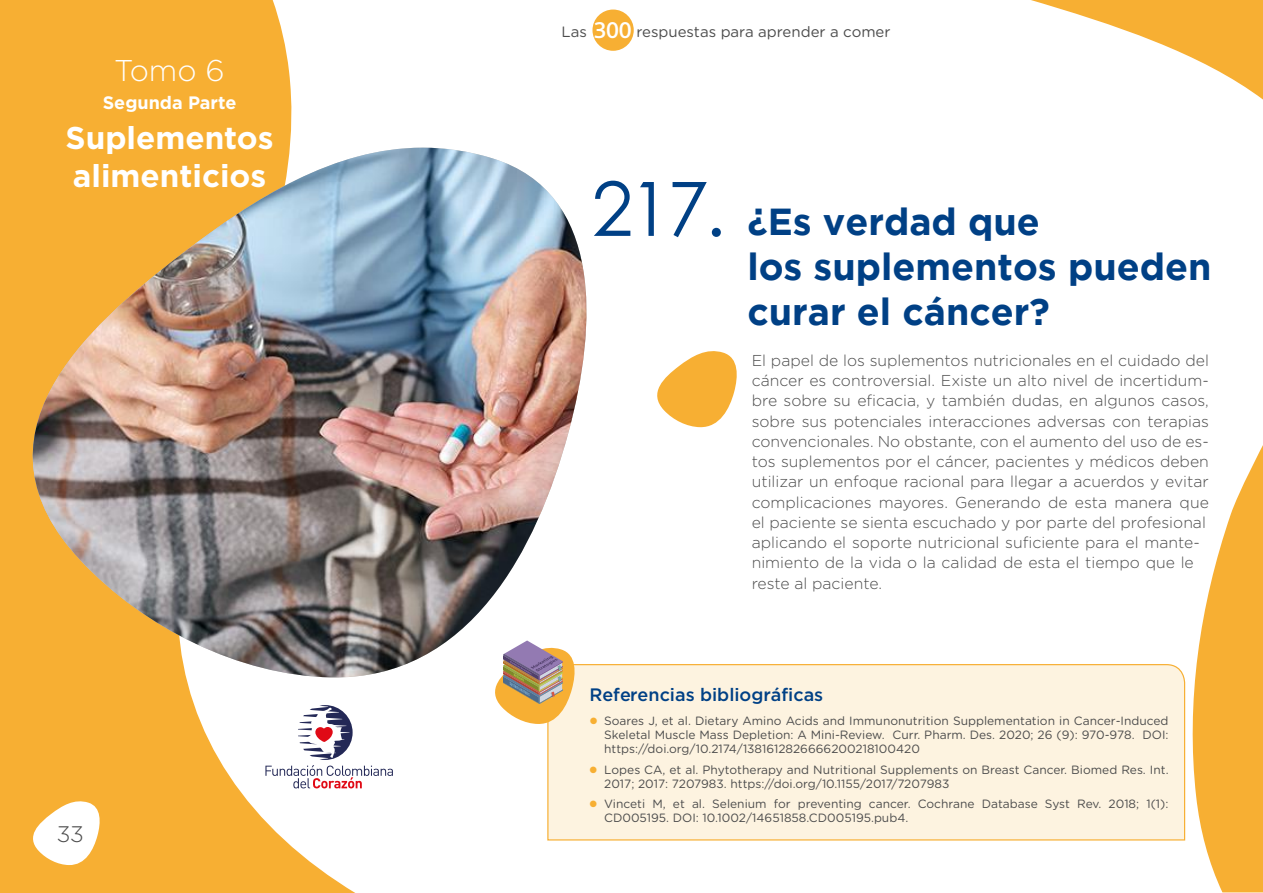
<style>
.page{position:relative;width:1263px;height:893px;background:#fff}
.page>*{position:absolute;margin:0;border:0;box-sizing:border-box;transform-origin:0 0}
.t1{font:75px "Century Gothic";color:#004085}
.t2{font:700 37.5px/45px "Gotham";color:#004085}
.t3{font:700 31.5px/37.5px "Gotham";color:#fff}
.t4{font:300 30px "Gotham";color:#fff}
.t5{font:500 24px "Bliss Pro";color:#fff}
.t6{font:300 22.5px "Gotham Rounded";color:#4c4c4c}
.t7{font:500 18px "Gotham";color:#004085}
.t8{font:700 18px "Gotham";color:#fff}
.t9{font:300 15.75px/20.2px "Gotham Rounded";color:#4c4c4c}
.t10{font:15px "Gotham Rounded";color:#4c4c4c}
.t11{font:12px/14.2px "Gotham Rounded";color:#4c4c4c}
</style>
<div class="page">
<svg style="left:0;top:0;width:357px;height:893px;fill:#f7af33"></svg>
<svg style="left:1031px;top:0;width:232px;height:100px"></svg>
<svg style="left:1192px;top:445px;width:71px;height:447px"></svg>
<svg style="left:25px;top:798px;width:77px;height:67px"></svg>
<div style="left:592px;top:10px;width:42px;height:41px;background:#f7af33;border-radius:50%"></div>
<svg style="left:657px;top:351px;width:80px;height:77px"></svg>
<svg style="left:265px;top:705px;width:128px;height:83px"></svg>
<svg style="left:0;top:122px;width:434px;height:558px;background:#f8b94e"></svg>
<img style="left:30px;top:148px;width:557px;height:532px">
<div style="left:547px;top:663px;width:639px;height:178px;background:#fdf3e0"></div>
<img style="left:485px;top:640px;width:92px;height:84px">
<svg style="left:590px;top:717px;width:7px;height:7px"></svg>
<svg style="left:590px;top:766px;width:7px;height:7px"></svg>
<svg style="left:590px;top:801px;width:7px;height:6px"></svg>
<h3 class="t4" style="left:114px;top:54px;width:112px">Tomo 6</h3>
<p class="t8" style="left:103px;top:92px;width:135px">Segunda Parte</p>
<h3 class="t3" style="left:66px;top:118px;width:210px">Suplementos alimenticios</h3>
<h3 class="t6" style="left:57px;top:819px;width:28px">33</h3>
<h3 class="t5" style="left:594px;top:15px;width:40px">300</h3>
<p class="t10" style="left:561px;top:21px;width:27px">Las</p>
<p class="t10" style="left:636px;top:21px;width:256px">respuestas para aprender a comer</p>
<h1 class="t1" style="left:592px;top:156px;width:136px">217.</h1>
<h2 class="t2" style="left:747px;top:199px;width:465px">¿Es verdad que<br>los suplementos pueden curar el cáncer?</h2>
<p class="t9" style="left:752px;top:349px;width:459px">El papel de los suplementos nutricionales en el cuidado del cáncer es controversial. Existe un alto nivel de incertidum&shy;bre sobre su eficacia, y también dudas, en algunos casos, sobre sus potenciales interacciones adversas con terapias convencionales. No obstante, con el aumento del uso de es&shy;tos suplementos por el cáncer, pacientes y médicos deben utilizar un enfoque racional para llegar a acuerdos y evitar complicaciones mayores. Generando de esta manera que el paciente se sienta escuchado y por parte del profesional aplicando el soporte nutricional suficiente para el mante&shy;nimiento de la vida o la calidad de esta el tiempo que le reste al paciente.</p>
<p class="t7" style="left:590px;top:685px;width:235px">Referencias bibliográficas</p>
<p class="t11" style="left:604px;top:713px;width:566px;text-align:justify">Soares J, et al. Dietary Amino Acids and Immunonutrition Supplementation in Cancer-Induced Skeletal Muscle Mass Depletion: A Mini-Review. Curr. Pharm. Des. 2020; 26 (9): 970-978. DOI: https://doi.org/10.2174/1381612826666200218100420</p>
<p class="t11" style="left:604px;top:762px;width:566px">Lopes CA, et al. Phytotherapy and Nutritional Supplements on Breast Cancer. Biomed Res. Int.<br>2017; 2017: 7207983. https://doi.org/10.1155/2017/7207983</p>
<p class="t11" style="left:604px;top:796px;width:566px">Vinceti M, et al. Selenium for preventing cancer. Cochrane Database Syst Rev. 2018; 1(1):<br>CD005195. DOI: 10.1002/14651858.CD005195.pub4.</p>
</div>
